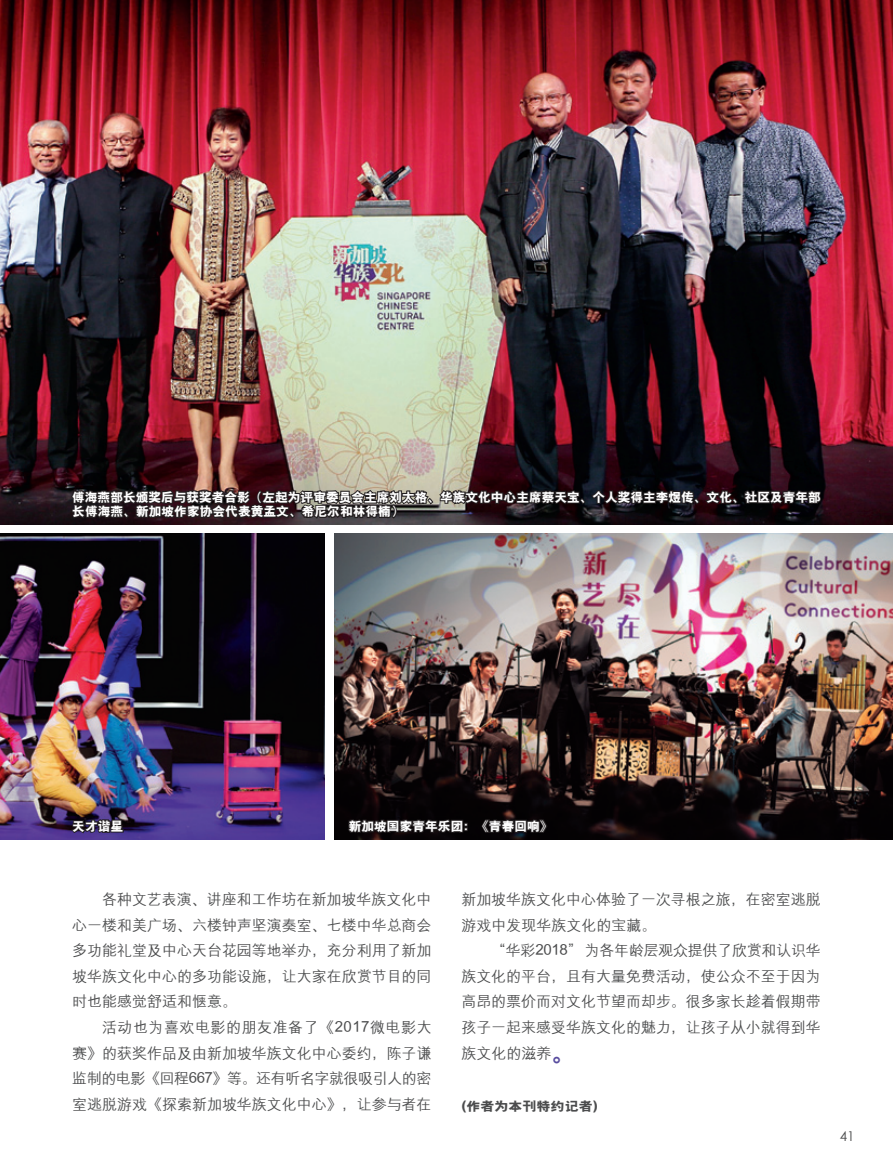
<style>
.page{position:relative;width:893px;height:1170px;background:#fff}
.page>*{position:absolute;margin:0;border:0;box-sizing:border-box;transform-origin:0 0}
.Text{font:500 15px/25.5px "M Hei GB";color:#4b4c4d;text-align:justify}
.t1{font:13.5px "Century Gothic";color:#4b4c4d}
.Caption_white{font:800 12.75px/14.2px "M Hei GB";letter-spacing:-.005em;color:#fff}
.作者简介{font:800 12.75px "M Hei GB";color:#4b4c4d;scale:1.1 1}
.s1{font-weight:800;font-size:22.5px;color:#584c9f}
</style>
<div class="page">
<img style="left:0;top:533px;width:325px;height:306px">
<img style="left:335px;top:533px;width:558px;height:306px">
<svg style="left:67px;top:816px;width:58px;height:24px"></svg>
<img style="left:0;top:0;width:893px;height:524px">
<svg style="left:346px;top:815px;width:122px;height:25px;background:#141011"></svg>
<svg style="left:480px;top:817px;width:69px;height:17px"></svg>
<img style="left:70px;top:474px;width:753px;height:121px">
<p class="Caption_white" style="left:72px;top:490px;width:750px">傅海燕部长颁奖后与获奖者合影（左起为评审委员会主席刘太格、华族文化中心主席蔡天宝、个人奖得主李煜传、文化、社区及青年部长傅海燕、新加坡作家协会代表黄孟文、希尼尔和林得楠）</p>
<p class="Caption_white" style="left:72px;top:819px;width:52px">天才谐星</p>
<p class="Caption_white" style="left:349px;top:819px;width:206px">新加坡国家青年乐团：《青春回响》</p>
<p class="Text" style="left:72px;top:887px;width:361px;text-indent:30px">各种文艺表演、讲座和工作坊在新加坡华族文化中心一楼和美广场、六楼钟声坚演奏室、七楼中华总商会多功能礼堂及中心天台花园等地举办，充分利用了新加坡华族文化中心的多功能设施，让大家在欣赏节目的同时也能感觉舒适和惬意。</p>
<p class="Text" style="left:72px;top:1014px;width:361px;text-indent:30px">活动也为喜欢电影的朋友准备了《2017微电影大赛》的获奖作品及由新加坡华族文化中心委约，陈子谦监制的电影《回程667》等。还有听名字就很吸引人的密室逃脱游戏《探索新加坡华族文化中心》，让参与者在</p>
<p class="Text" style="left:461px;top:887px;width:361px">新加坡华族文化中心体验了一次寻根之旅，在密室逃脱游戏中发现华族文化的宝藏。</p>
<p class="Text" style="left:461px;top:938px;width:361px;text-indent:30px">“华彩2018” 为各年龄层观众提供了欣赏和认识华族文化的平台，且有大量免费活动，使公众不至于因为高昂的票价而对文化节望而却步。很多家长趁着假期带孩子一起来感受华族文化的魅力，让孩子从小就得到华族文化的滋养<span class="s1">。</span></p>
<p class="作者简介" style="left:461px;top:1099px;width:126px">(作者为本刊特约记者)</p>
<p class="t1" style="left:840px;top:1127px;width:16px">41</p>
</div>
